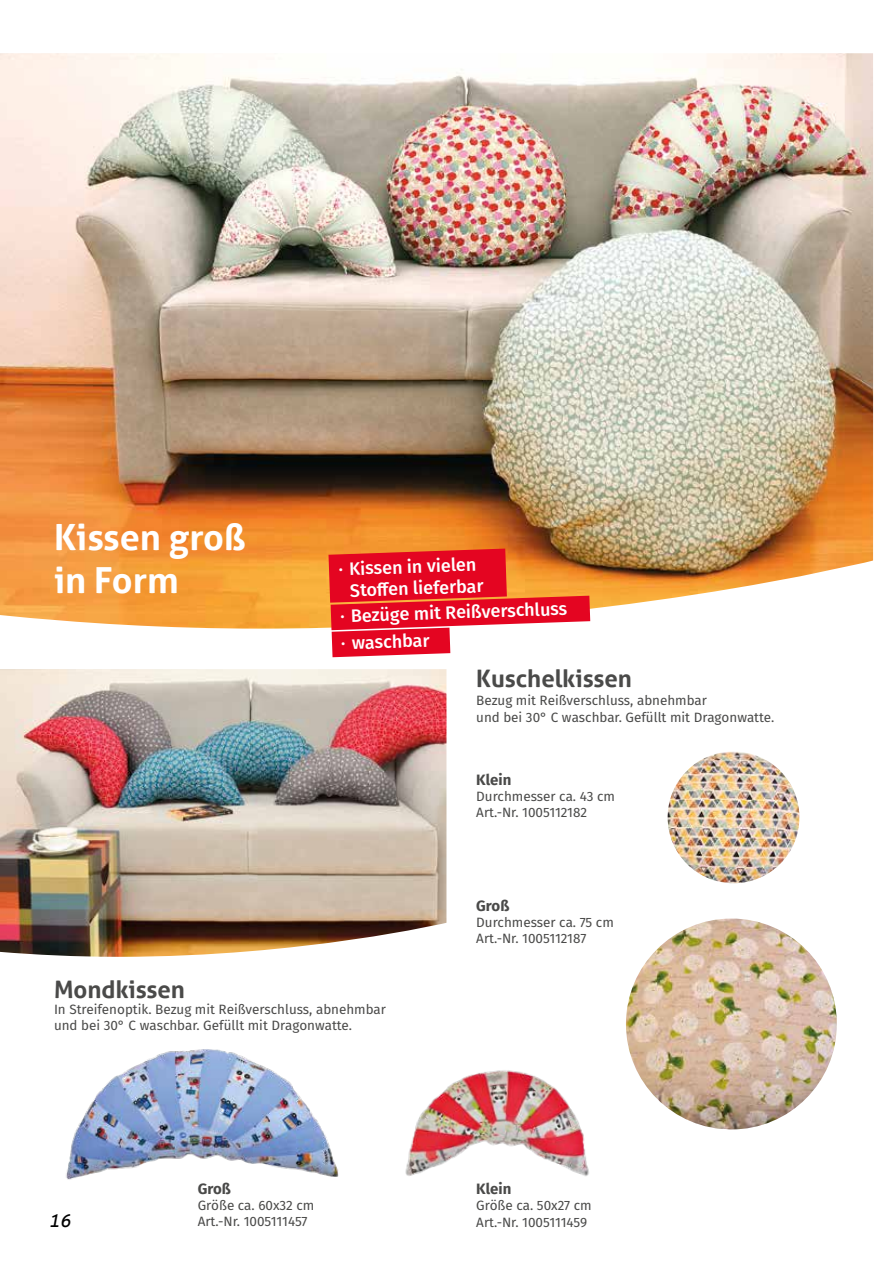
<style>
.page{position:relative;width:893px;height:1263px;background:#fff}
.page>*{position:absolute;margin:0;border:0;box-sizing:border-box;transform-origin:0 0}
.t1{font:700 36px/43.2px "Aller";color:#fff}
.t2{font:700 24px "Aller";color:#4a4a49}
.t3{font:500 18px/21.6px "Fira Sans";color:#fff;text-align:center}
.t4{font:italic 18px "Aller";color:#000}
.t5{font:700 15px "Fira Sans";color:#4a4a49}
.t6{font:13.5px/16.2px "Fira Sans";color:#4a4a49}
</style>
<div class="page">
<img style="left:66px;top:1049px;width:273px;height:131px">
<img style="left:405px;top:1070px;width:184px;height:106px">
<img style="left:0;top:53px;width:873px;height:576px">
<img style="left:668px;top:751px;width:131px;height:132px;border-radius:66px">
<img style="left:626px;top:918px;width:211px;height:211px;border-radius:105px">
<img style="left:0;top:669px;width:446px;height:288px">
<svg style="left:328px;top:549px;width:262px;height:108px"></svg>
<h1 class="t1" style="left:54px;top:515px;width:193px">Kissen groß in Form</h1>
<h3 class="t3" style="left:338px;top:557px;width:146px;rotate:-2deg">. Kissen in vielen<br>Stoff en lieferbar</h3>
<h3 class="t3" style="left:340px;top:602px;width:229px;line-height:27px;text-align:left;rotate:-2deg">. Bezüge mit Reißverschluss . waschbar</h3>
<h2 class="t2" style="left:476px;top:664px;width:157px">Kuschelkissen</h2>
<p class="t6" style="left:476px;top:692px;width:300px">Bezug mit Reißverschluss, abnehmbar<br>und bei 30° C waschbar. Gefüllt mit Dragonwatte.</p>
<p class="t5" style="left:476px;top:767px;width:37px">Klein</p>
<p class="t6" style="left:476px;top:788px;width:140px">Durchmesser ca. 43 cm<br>Art.-Nr. 1005112182</p>
<p class="t5" style="left:476px;top:893px;width:35px">Groß</p>
<p class="t6" style="left:476px;top:914px;width:139px">Durchmesser ca. 75 cm<br>Art.-Nr. 1005112187</p>
<h2 class="t2" style="left:54px;top:974px;width:133px">Mondkissen</h2>
<p class="t6" style="left:54px;top:1001px;width:333px">In Streifenoptik. Bezug mit Reißverschluss, abnehmbar und bei 30° C waschbar. Gefüllt mit Dragonwatte.</p>
<h3 class="t4" style="left:49px;top:1210px;width:23px">16</h3>
<p class="t5" style="left:198px;top:1176px;width:35px">Groß</p>
<p class="t6" style="left:198px;top:1197px;width:118px">Größe ca. 60x32 cm<br>Art.-Nr. 1005111457</p>
<p class="t5" style="left:476px;top:1176px;width:37px">Klein</p>
<p class="t6" style="left:476px;top:1197px;width:117px">Größe ca. 50x27 cm<br>Art.-Nr. 1005111459</p>
</div>
